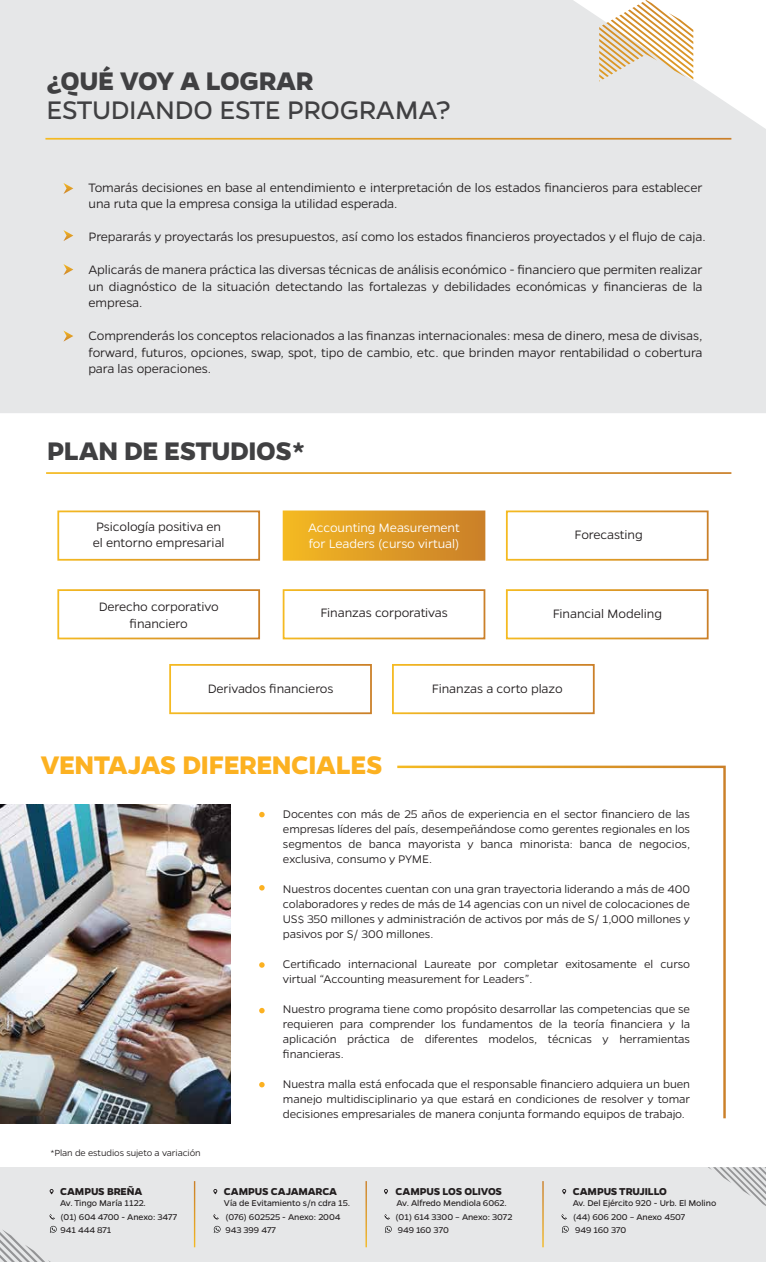
<style>
.page{position:relative;width:766px;height:1262px;background:#fff}
.page>*{position:absolute;margin:0;border:0;box-sizing:border-box;transform-origin:0 0}
.t1{font:700 28.75px "Gentona";letter-spacing:-.015em;color:#404042}
.t2{font:28.75px "Gentona";letter-spacing:-.01em;color:#404042}
.t3{font:700 28.75px "Gentona";letter-spacing:-.015em;color:#fcb121}
.t4{font:300 13.75px/16.5px "Gentona";letter-spacing:-.01em;color:#221e1f}
.t5{font:300 13.75px/16.5px "Gentona";letter-spacing:-.01em;color:#fff}
.t6{font:300 12.5px/15px "Gentona";letter-spacing:-.01em;color:#221e1f;text-align:justify}
.t7{font:700 11.38px "Gentona";letter-spacing:-.01em;color:#221e1f}
.t8{font:300 10px "Gentona";letter-spacing:-.01em;color:#221e1f}
.t9{font:9.5px/14.1px "Gentona";letter-spacing:-.005em;color:#221e1f}
</style>
<div class="page">
<div style="left:0;top:0;width:765px;height:413px;background:#e6e7e8"></div>
<hr style="left:45px;top:138px;width:686px;height:2px;background:#fff">
<svg style="left:599px;top:0;width:94px;height:82px"></svg>
<div style="left:0;top:1167px;width:765px;height:94px;background:#e6e7e8"></div>
<svg style="left:708px;top:1167px;width:57px;height:39px"></svg>
<div style="left:283px;top:511px;width:201px;height:49px;background:linear-gradient(to right,#f4b922,#ca7f29)"></div>
<div style="left:57px;top:510px;width:203px;height:50px;border:2px solid #fff"></div>
<div style="left:506px;top:510px;width:202px;height:50px;border:2px solid #fff"></div>
<div style="left:506px;top:589px;width:202px;height:50px;border:2px solid #fff"></div>
<div style="left:282px;top:589px;width:203px;height:50px;border:2px solid #fff"></div>
<div style="left:392px;top:664px;width:202px;height:50px;border:2px solid #fff"></div>
<div style="left:57px;top:589px;width:203px;height:50px;border:2px solid #fff"></div>
<div style="left:169px;top:664px;width:203px;height:50px;border:2px solid #fff"></div>
<svg style="left:63px;top:183px;width:10px;height:11px"></svg>
<svg style="left:63px;top:230px;width:10px;height:11px"></svg>
<svg style="left:63px;top:330px;width:10px;height:11px"></svg>
<svg style="left:63px;top:264px;width:10px;height:11px"></svg>
<img style="left:0;top:804px;width:230px;height:319px">
<svg style="left:259px;top:811px;width:5px;height:6px"></svg>
<svg style="left:259px;top:885px;width:5px;height:5px"></svg>
<svg style="left:259px;top:962px;width:5px;height:5px"></svg>
<svg style="left:259px;top:1007px;width:5px;height:6px"></svg>
<svg style="left:259px;top:1082px;width:5px;height:5px"></svg>
<svg style="left:397px;top:765px;width:329px;height:354px"></svg>
<hr style="left:194px;top:1181px;width:1px;height:66px;background:#fff">
<hr style="left:365px;top:1181px;width:2px;height:66px;background:#fff">
<hr style="left:542px;top:1181px;width:1px;height:66px;background:#fff">
<svg style="left:50px;top:1189px;width:4px;height:5px"></svg>
<svg style="left:213px;top:1189px;width:4px;height:5px"></svg>
<svg style="left:384px;top:1189px;width:4px;height:5px"></svg>
<svg style="left:562px;top:1189px;width:4px;height:5px"></svg>
<svg style="left:0;top:1214px;width:57px;height:47px"></svg>
<svg style="left:214px;top:1225px;width:6px;height:7px"></svg>
<svg style="left:213px;top:1214px;width:6px;height:5px"></svg>
<svg style="left:385px;top:1225px;width:6px;height:7px"></svg>
<svg style="left:384px;top:1214px;width:6px;height:5px"></svg>
<svg style="left:562px;top:1225px;width:6px;height:7px"></svg>
<svg style="left:561px;top:1214px;width:5px;height:5px"></svg>
<h1 class="t1" style="left:46px;top:64px;width:268px">¿QUÉ VOY A LOGRAR</h1>
<h1 class="t2" style="left:46px;top:94px;width:406px">ESTUDIANDO ESTE PROGRAMA?</h1>
<p class="t4" style="left:88px;top:179px;width:615px">Tomarás decisiones en base al entendimiento e interpretación de los estados financieros para establecer una ruta que la empresa consiga la utilidad esperada.</p>
<p class="t4" style="left:88px;top:228px;width:618px">Prepararás y proyectarás los presupuestos, así como los estados financieros proyectados y el flujo de caja.</p>
<p class="t4" style="left:88px;top:261px;width:615px;text-align:justify">Aplicarás de manera práctica las diversas técnicas de análisis económico - financiero que permiten realizar un diagnóstico de la situación detectando las fortalezas y debilidades económicas y financieras de la empresa.</p>
<p class="t4" style="left:88px;top:327px;width:615px;text-align:justify">Comprenderás los conceptos relacionados a las finanzas internacionales: mesa de dinero, mesa de divisas, forward, futuros, opciones, swap, spot, tipo de cambio, etc. que brinden mayor rentabilidad o cobertura para las operaciones.</p>
<h1 class="t1" style="left:47px;top:434px;width:259px">PLAN DE ESTUDIOS*</h1>
<p class="t4" style="left:93px;top:518px;width:133px">Psicología positiva en el entorno empresarial</p>
<p class="t5" style="left:308px;top:519px;width:153px">Accounting Measurement for Leaders (curso virtual)</p>
<p class="t4" style="left:574px;top:526px;width:69px">Forecasting</p>
<p class="t4" style="left:99px;top:598px;width:121px;text-align:center">Derecho corporativo financiero</p>
<p class="t4" style="left:320px;top:604px;width:129px">Finanzas corporativas</p>
<p class="t4" style="left:552px;top:605px;width:111px">Financial Modeling</p>
<p class="t4" style="left:208px;top:680px;width:127px">Derivados financieros</p>
<p class="t4" style="left:431px;top:680px;width:132px">Finanzas a corto plazo</p>
<h1 class="t3" style="left:40px;top:748px;width:344px">VENTAJAS DIFERENCIALES</h1>
<p class="t8" style="left:50px;top:1147px;width:152px">*Plan de estudios sujeto a variación</p>
<p class="t7" style="left:60px;top:1184px;width:83px">CAMPUS BREÑA</p>
<p class="t9" style="left:60px;top:1195px;width:118px">Av. Tingo María 1122.<br>(01) 604 4700 - Anexo: 3477</p>
<p class="t9" style="left:61px;top:1222px;width:52px">941 444 871</p>
<p class="t6" style="left:283px;top:806px;width:408px">Docentes con más de 25 años de experiencia en el sector financiero de las empresas líderes del país, desempeñándose como gerentes regionales en los segmentos de banca mayorista y banca minorista: banca de negocios, exclusiva, consumo y PYME.</p>
<p class="t6" style="left:283px;top:881px;width:408px">Nuestros docentes cuentan con una gran trayectoria liderando a más de 400 colaboradores y redes de más de 14 agencias con un nivel de colocaciones de US$ 350 millones y administración de activos por más de S/ 1,000 millones y pasivos por S/ 300 millones.</p>
<p class="t6" style="left:283px;top:956px;width:408px">Certificado internacional Laureate por completar exitosamente el curso virtual “Accounting measurement for Leaders”.</p>
<p class="t6" style="left:283px;top:1001px;width:408px">Nuestro programa tiene como propósito desarrollar las competencias que se requieren para comprender los fundamentos de la teoría financiera y la aplicación práctica de diferentes modelos, técnicas y herramientas financieras.</p>
<p class="t6" style="left:283px;top:1076px;width:408px">Nuestra malla está enfocada que el responsable financiero adquiera un buen manejo multidisciplinario ya que estará en condiciones de resolver y tomar decisiones empresariales de manera conjunta formando equipos de trabajo.</p>
<p class="t7" style="left:224px;top:1184px;width:115px">CAMPUS CAJAMARCA</p>
<p class="t9" style="left:224px;top:1195px;width:128px">Vía de Evitamiento s/n cdra 15. (076) 602525 - Anexo: 2004</p>
<p class="t9" style="left:225px;top:1222px;width:52px">943 399 477</p>
<p class="t7" style="left:395px;top:1184px;width:108px">CAMPUS LOS OLIVOS</p>
<p class="t9" style="left:395px;top:1195px;width:118px">Av. Alfredo Mendiola 6062. (01) 614 3300 – Anexo: 3072</p>
<p class="t9" style="left:397px;top:1222px;width:53px">949 160 370</p>
<p class="t7" style="left:572px;top:1184px;width:96px">CAMPUS TRUJILLO</p>
<p class="t9" style="left:572px;top:1195px;width:145px">Av. Del Ejército 920 - Urb. El Molino (44) 606 200 – Anexo 4507</p>
<p class="t9" style="left:575px;top:1222px;width:53px">949 160 370</p>
</div>
